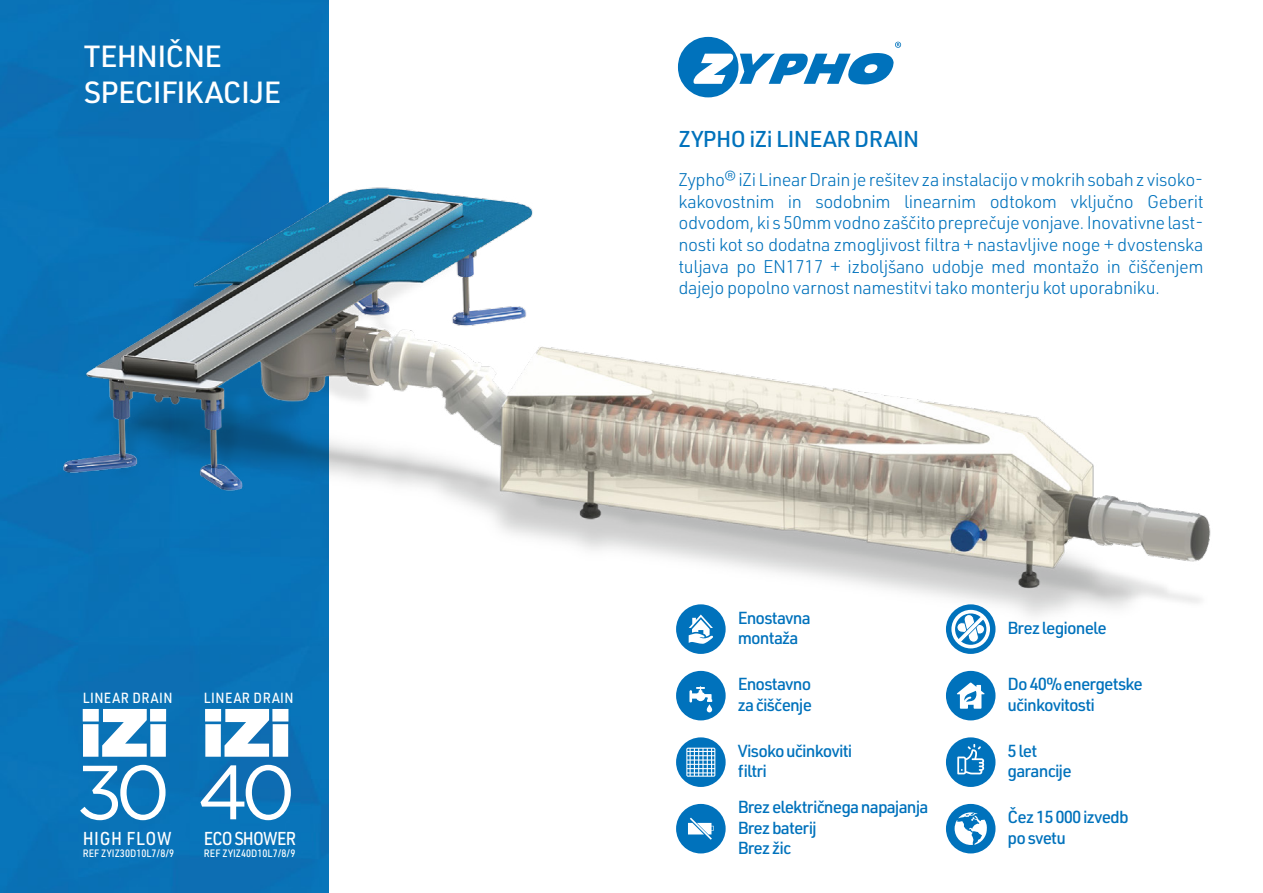
<style>
.page{position:relative;width:1263px;height:893px;background:#fff}
.page>*{position:absolute;margin:0;border:0;box-sizing:border-box;transform-origin:0 0}
.t1{font:76.5px "Gotham";color:#fff}
.t2{font:500 30px/36px "URWDIN";letter-spacing:-.025em;color:#fff}
.t3{font:500 22.5px "URWDIN";letter-spacing:-.025em;color:#0072bc}
.t4{font:500 18.3px "URWDIN";letter-spacing:-.05em;color:#fff;scale:.88 1}
.t5{font:500 18.3px "URWDIN";letter-spacing:.04em;color:#fff;scale:.88 1}
.t6{font:300 18px/21.6px "URWDIN";letter-spacing:-.025em;color:#0072bc;text-align:justify}
.t7{font:500 17.1px/20.5px "URWDIN";letter-spacing:-.05em;color:#0072bc}
.t8{font:500 14.4px "URWDIN";letter-spacing:.04em;color:#fff;scale:.88 1}
.t9{font:500 10.5px "URWDIN";letter-spacing:.005em;color:#fff;scale:.88 1}
</style>
<div class="page">
<div style="left:0;top:0;width:329px;height:893px;background:#0972b7"></div>
<svg style="left:678px;top:37px;width:223px;height:60px"></svg>
<img style="left:49px;top:179px;width:1162px;height:467px">
<svg style="left:205px;top:709px;width:83px;height:48px"></svg>
<svg style="left:83px;top:709px;width:83px;height:48px"></svg>
<div style="left:946px;top:671px;width:49px;height:49px;background:#0072bc;border-radius:50%"></div>
<svg style="left:957px;top:683px;width:28px;height:26px"></svg>
<div style="left:676px;top:804px;width:50px;height:49px;background:#0072bc;border-radius:50%"></div>
<svg style="left:688px;top:818px;width:26px;height:22px"></svg>
<div style="left:676px;top:671px;width:50px;height:49px;background:#0072bc;border-radius:50%"></div>
<svg style="left:689px;top:686px;width:23px;height:26px"></svg>
<div style="left:676px;top:604px;width:50px;height:50px;background:#0072bc;border-radius:50%"></div>
<svg style="left:689px;top:614px;width:24px;height:30px"></svg>
<div style="left:946px;top:804px;width:49px;height:49px;background:#0072bc;border-radius:50%"></div>
<svg style="left:954px;top:812px;width:33px;height:33px"></svg>
<div style="left:946px;top:737px;width:49px;height:50px;background:#0072bc;border-radius:50%"></div>
<svg style="left:957px;top:744px;width:27px;height:30px"></svg>
<div style="left:676px;top:737px;width:50px;height:50px;background:#0072bc;border-radius:50%"></div>
<svg style="left:686px;top:748px;width:29px;height:29px"></svg>
<div style="left:946px;top:604px;width:49px;height:50px;background:#0072bc;border-radius:50%"></div>
<svg style="left:951px;top:610px;width:39px;height:38px"></svg>
<h2 class="t2" style="left:84px;top:38px;width:199px">TEHNIČNE<br>SPECIFIKACIJE</h2>
<p class="t8" style="left:83px;top:688px;width:104px">LINEAR DRAIN</p>
<p class="t8" style="left:204px;top:688px;width:104px">LINEAR DRAIN</p>
<h1 class="t1" style="left:76px;top:743px;width:221px">30 40</h1>
<p class="t9" style="left:83px;top:846px;width:106px">REF ZYIZ30D10L7/8/9</p>
<p class="t5" style="left:83px;top:826px;width:103px">HIGH FLOW</p>
<p class="t4" style="left:204px;top:826px;width:106px">ECO SHOWER</p>
<p class="t9" style="left:204px;top:846px;width:106px">REF ZYIZ40D10L7/8/9</p>
<p class="t3" style="left:678px;top:124px;width:242px">ZYPHO iZi LINEAR DRAIN</p>
<p class="t6" style="left:678px;top:168px;width:527px">Zypho® iZi Linear Drain je rešitev za instalacijo v mokrih sobah z visoko&shy;kakovostnim in sodobnim linearnim odtokom vključno Geberit odvodom, ki s 50mm vodno zaščito preprečuje vonjave. Inovativne last&shy;nosti kot so dodatna zmogljivost filtra + nastavljive noge + dvostenska tuljava po EN1717 + izboljšano udobje med montažo in čiščenjem dajejo popolno varnost namestitvi tako monterju kot uporabniku.</p>
<p class="t7" style="left:738px;top:607px;width:75px">Enostavna montaža</p>
<p class="t7" style="left:738px;top:673px;width:76px">Enostavno za čiščenje</p>
<p class="t7" style="left:738px;top:740px;width:116px">Visoko učinkoviti filtri</p>
<p class="t7" style="left:738px;top:796px;width:192px">Brez električnega napajanja<br>Brez baterij<br>Brez žic</p>
<p class="t7" style="left:1007px;top:617px;width:101px">Brez legionele</p>
<p class="t7" style="left:1007px;top:673px;width:137px">Do 40% energetske učinkovitosti</p>
<p class="t7" style="left:1007px;top:740px;width:66px">5 let garancije</p>
<p class="t7" style="left:1007px;top:806px;width:123px">Čez 15 000 izvedb po svetu</p>
</div>
